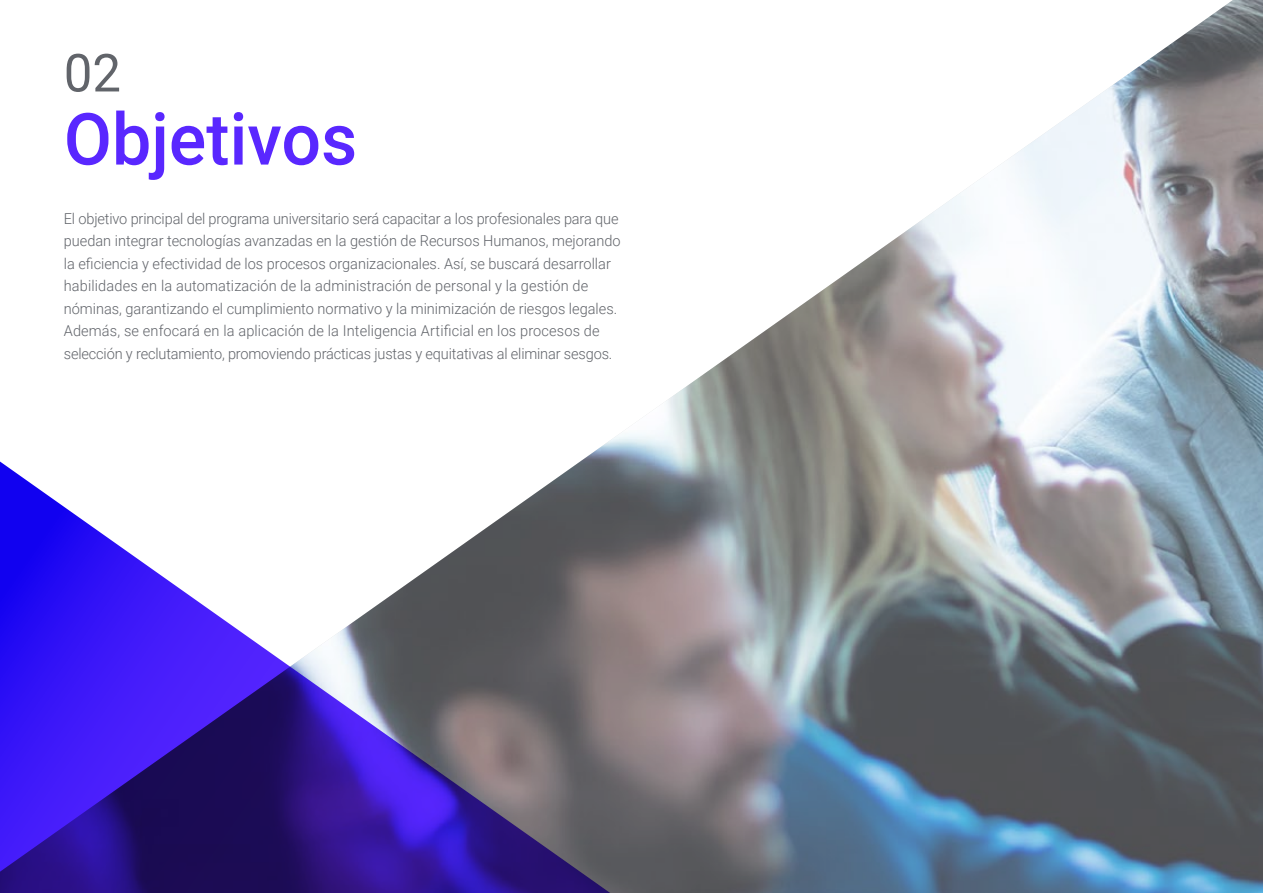
<style>
.page{position:relative;width:1263px;height:893px;background:#fff}
.page>*{position:absolute;margin:0;border:0;box-sizing:border-box;transform-origin:0 0}
.t1{font:500 72px "Roboto";color:#5927ff}
.t2{font:52.5px "Roboto";color:#61646a}
.t3{font:300 15px/22.5px "Roboto";color:#61646a}
</style>
<div class="page">
<img style="left:602px;top:0;width:661px;height:893px">
<svg style="left:0;top:446px;width:640px;height:447px"></svg>
<h2 class="t2" style="left:64px;top:36px;width:59px">02</h2>
<h1 class="t1" style="left:64px;top:89px;width:295px">Objetivos</h1>
<p class="t3" style="left:64px;top:207px;width:558px">El objetivo principal del programa universitario será capacitar a los profesionales para que puedan integrar tecnologías avanzadas en la gestión de Recursos Humanos, mejorando la eficiencia y efectividad de los procesos organizacionales. Así, se buscará desarrollar habilidades en la automatización de la administración de personal y la gestión de nóminas, garantizando el cumplimiento normativo y la minimización de riesgos legales.<br>Además, se enfocará en la aplicación de la Inteligencia Artificial en los procesos de selección y reclutamiento, promoviendo prácticas justas y equitativas al eliminar sesgos.</p>
</div>
